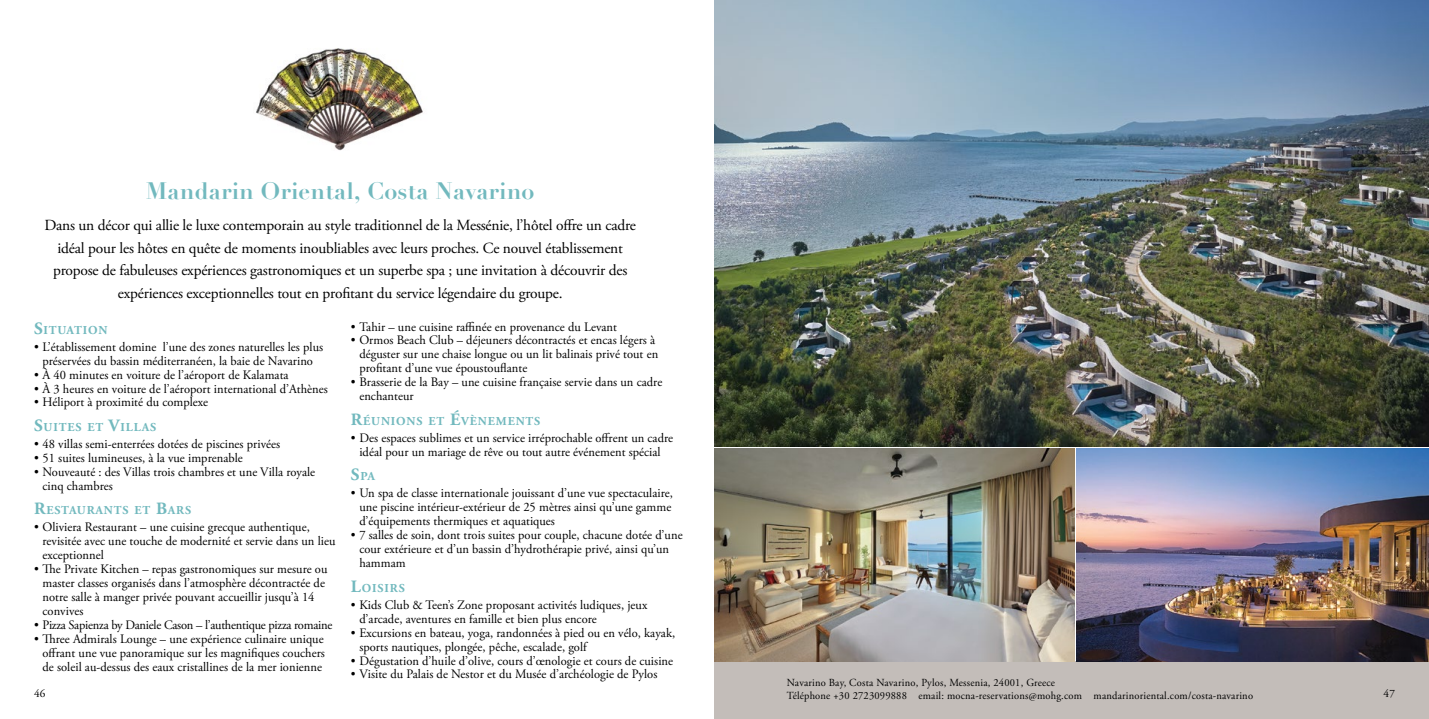
<style>
.page{position:relative;width:1429px;height:719px;background:#fff}
.page>*{position:absolute;margin:0;border:0;box-sizing:border-box;transform-origin:0 0}
.t1{font:700 23.25px "Didot";letter-spacing:.01em;color:#72b9be}
.t2{font:15.45px/22.5px "Adobe Garamond Pro";letter-spacing:-.015em;color:#000;text-align:center}
.t3{font:12.9px/14px "Adobe Garamond Pro";letter-spacing:.005em;color:#000}
.t4{font:12.9px "Adobe Garamond Pro";letter-spacing:-.015em;color:#000}
.t5{font:700 12.15px "Adobe Garamond Pro";letter-spacing:.07em;color:#72b9be}
.t6{font:11.25px "Adobe Garamond Pro";color:#000}
.t7{font:10.8px/12.8px "Adobe Garamond Pro";letter-spacing:.02em;color:#000}
.s1{font-size:17.25px}
</style>
<div class="page">
<div style="left:714px;top:661px;width:715px;height:58px;background:#c3bdb9"></div>
<img style="left:256px;top:48px;width:167px;height:103px">
<img style="left:1076px;top:449px;width:353px;height:212px">
<img style="left:714px;top:449px;width:360px;height:212px">
<img style="left:714px;top:0;width:715px;height:446px">
<h1 class="t1" style="left:146px;top:176px;width:390px">Mandarin Oriental, Costa Navarino</h1>
<p class="t2" style="left:44px;top:215px;width:593px">Dans un décor qui allie le luxe contemporain au style traditionnel de la Messénie, l’hôtel offre un cadre idéal pour les hôtes en quête de moments inoubliables avec leurs proches. Ce nouvel établissement propose de fabuleuses expériences gastronomiques et un superbe spa ; une invitation à découvrir des expériences exceptionnelles tout en profitant du service légendaire du groupe.</p>
<p class="t3" style="left:351px;top:320px;width:268px">• Tahir – une cuisine raffinée en provenance du Levant</p>
<p class="t3" style="left:359px;top:334px;width:300px;text-indent:-9px">• Ormos Beach Club – déjeuners décontractés et encas légers à déguster sur une chaise longue ou un lit balinais privé tout en profitant d’une vue époustouflante</p>
<p class="t3" style="left:359px;top:376px;width:304px;text-indent:-9px">• Brasserie de la Bay – une cuisine française servie dans un cadre enchanteur</p>
<p class="t5" style="left:351px;top:414px;width:190px"><span class="s1">R</span>ÉUNIONS ET <span class="s1">É</span>VÈNEMENTS</p>
<p class="t3" style="left:351px;top:431px;width:324px;text-align:center">• Des espaces sublimes et un service irréprochable offrent un cadre idéal pour un mariage de rêve ou tout autre événement spécial</p>
<p class="t5" style="left:351px;top:469px;width:26px"><span class="s1">S</span>PA</p>
<p class="t3" style="left:359px;top:486px;width:315px;text-align:justify;text-indent:-9px">• Un spa de classe internationale jouissant d’une vue spectaculaire, une piscine intérieur-extérieur de 25 mètres ainsi qu’une gamme d’équipements thermiques et aquatiques</p>
<p class="t3" style="left:359px;top:528px;width:325px;text-indent:-9px">• 7 salles de soin, dont trois suites pour couple, chacune dotée d’une cour extérieure et d’un bassin d’hydrothérapie privé, ainsi qu’un hammam</p>
<p class="t5" style="left:351px;top:580px;width:55px"><span class="s1">L</span>OISIRS</p>
<p class="t3" style="left:359px;top:598px;width:289px;text-indent:-9px">• Kids Club &amp; Teen’s Zone proposant activités ludiques, jeux d’arcade, aventures en famille et bien plus encore</p>
<p class="t3" style="left:359px;top:626px;width:317px;text-indent:-9px">• Excursions en bateau, yoga, randonnées à pied ou en vélo, kayak, sports nautiques, plongée, pêche, escalade, golf</p>
<p class="t3" style="left:351px;top:654px;width:324px">• Dégustation d’huile d’olive, cours d’œnologie et cours de cuisine</p>
<p class="t4" style="left:351px;top:666px;width:308px">• Visite du Palais de Nestor et du Musée d’archéologie de Pylos</p>
<p class="t5" style="left:34px;top:323px;width:75px"><span class="s1">S</span>ITUATION</p>
<p class="t3" style="left:34px;top:340px;width:291px;text-align:center">• L’établissement domine l’une des zones naturelles les plus préservées du bassin méditerranéen, la baie de Navarino</p>
<p class="t3" style="left:34px;top:368px;width:256px">• À 40 minutes en voiture de l’aéroport de Kalamata</p>
<p class="t3" style="left:34px;top:382px;width:295px">• À 3 heures en voiture de l’aéroport international d’Athènes</p>
<p class="t3" style="left:34px;top:396px;width:176px">• Héliport à proximité du complexe</p>
<p class="t5" style="left:34px;top:420px;width:123px"><span class="s1">S</span>UITES ET <span class="s1">V</span>ILLAS</p>
<p class="t3" style="left:34px;top:437px;width:248px">• 48 villas semi-enterrées dotées de piscines privées</p>
<p class="t3" style="left:34px;top:451px;width:210px">• 51 suites lumineuses, à la vue imprenable</p>
<p class="t3" style="left:43px;top:465px;width:274px;text-indent:-9px">• Nouveauté : des Villas trois chambres et une Villa royale cinq chambres</p>
<p class="t5" style="left:34px;top:503px;width:158px"><span class="s1">R</span>ESTAURANTS ET <span class="s1">B</span>ARS</p>
<p class="t3" style="left:43px;top:521px;width:294px;text-indent:-9px">• Oliviera Restaurant – une cuisine grecque authentique, revisitée avec une touche de modernité et servie dans un lieu exceptionnel</p>
<p class="t3" style="left:43px;top:562px;width:286px;text-indent:-9px">• The Private Kitchen – repas gastronomiques sur mesure ou master classes organisés dans l’atmosphère décontractée de notre salle à manger privée pouvant accueillir jusqu’à 14 convives</p>
<p class="t3" style="left:34px;top:618px;width:300px">• Pizza Sapienza by Daniele Cason – l’authentique pizza romaine</p>
<p class="t3" style="left:43px;top:632px;width:284px;text-align:justify;text-indent:-9px">• Three Admirals Lounge – une expérience culinaire unique offrant une vue panoramique sur les magnifiques couchers de soleil au-dessus des eaux cristallines de la mer ionienne</p>
<p class="t7" style="left:787px;top:677px;width:468px">Navarino Bay, Costa Navarino, Pylos, Messenia, 24001, Greece<br>Téléphone +30 2723099888 email: mocna-reservations@mohg.com mandarinoriental.com/costa-navarino</p>
<p class="t6" style="left:34px;top:687px;width:13px">46</p>
<p class="t6" style="left:1383px;top:687px;width:13px">47</p>
</div>
